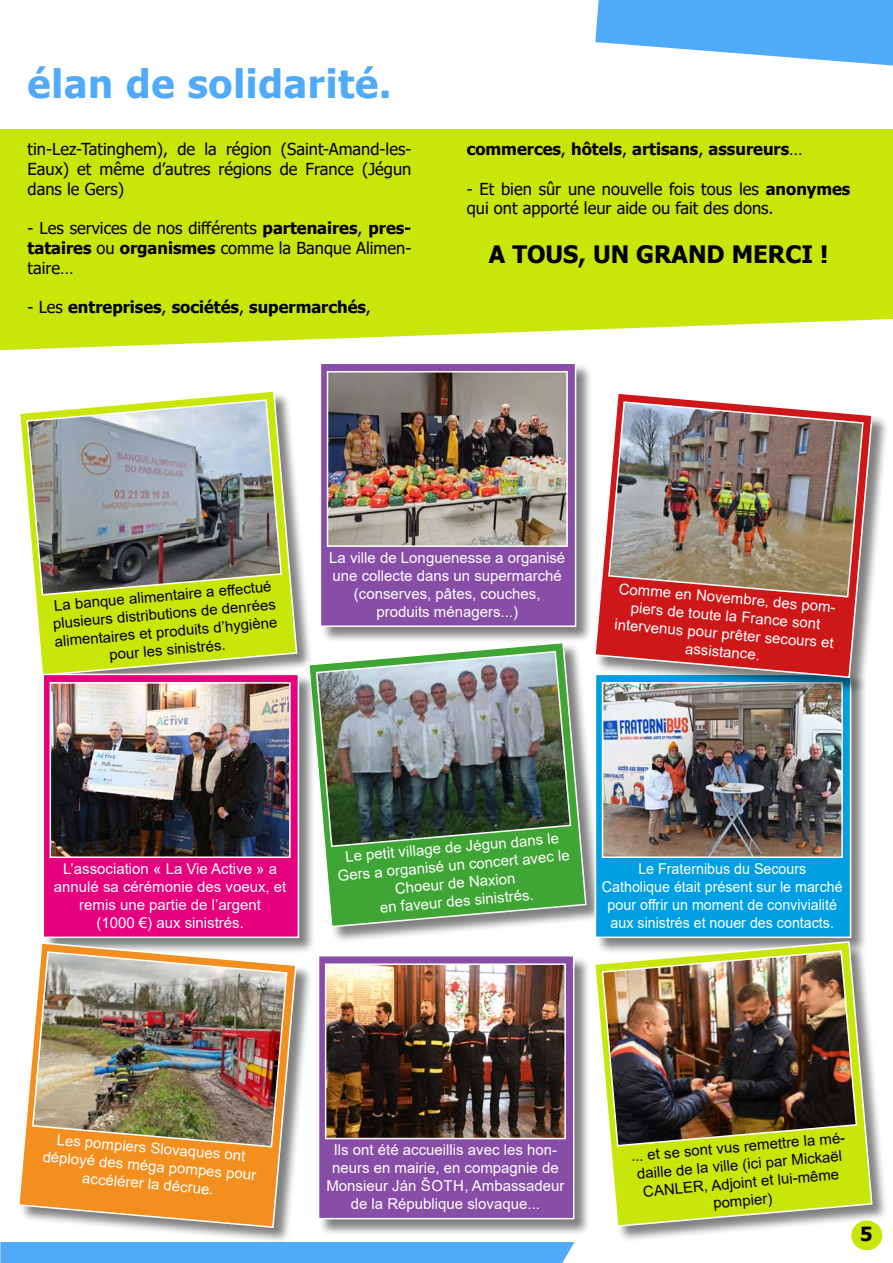
<style>
.page{position:relative;width:893px;height:1263px;background:#fff}
.page>*{position:absolute;margin:0;border:0;box-sizing:border-box;transform-origin:0 0}
.t1{font:700 39px "Tahoma";letter-spacing:.02em;color:#50aafa}
.t2{font:700 24px "Tahoma";color:#000}
.t3{font:700 19.5px "Tahoma";color:#000}
.t4{font:16.5px/19.8px "Tahoma";color:#000;text-align:justify}
.t5{font:700 16.5px "Tahoma";color:#000}
.t6{font:15px/18px "Arial";color:#fff;text-align:center}
.t7{font:15px/18px "Arial";color:#000;text-align:center}
.t8{font:15px/18px "Arial";color:#fff;text-align:center;scale:.95 1}
.s1{font-weight:700}
.s2{font-weight:400}
</style>
<div class="page">
<svg style="left:595px;top:0;width:298px;height:66px"></svg>
<div style="left:1px;top:1242px;width:574px;height:21px;background:#50aafa"></div>
<div style="left:0;top:130px;width:893px;height:259px;background:#c8e60a"></div>
<svg style="left:0;top:319px;width:893px;height:70px;fill:#fff"></svg>
<div style="left:309px;top:642px;width:294px;height:301px;background:#000;opacity:.5"></div>
<svg style="left:314px;top:642px;width:273px;height:286px"></svg>
<img style="left:315px;top:650px;width:257px;height:198px">
<svg style="left:332px;top:831px;width:246px;height:89px;background:#46a03d"></svg>
<div style="left:595px;top:674px;width:272px;height:280px;background:#000;opacity:.5"></div>
<div style="left:595px;top:674px;width:256px;height:264px;background:#009fe3;border:2px solid #fff"></div>
<img style="left:605px;top:694px;width:235px;height:161px">
<div style="left:602px;top:682px;width:241px;height:176px;border:2px solid #fff"></div>
<div style="left:320px;top:363px;width:272px;height:280px;background:#000;opacity:.5"></div>
<div style="left:320px;top:362px;width:256px;height:265px;background:#884da7;border:2px solid #fff"></div>
<img style="left:330px;top:374px;width:235px;height:170px">
<div style="left:327px;top:371px;width:241px;height:176px;border:2px solid #fff"></div>
<div style="left:318px;top:956px;width:273px;height:280px;background:#000;opacity:.5"></div>
<div style="left:318px;top:955px;width:256px;height:264px;background:#884da7;border:2px solid #fff"></div>
<img style="left:328px;top:966px;width:235px;height:170px">
<div style="left:325px;top:963px;width:241px;height:176px;border:2px solid #fff"></div>
<div style="left:19px;top:391px;width:295px;height:301px;background:#000;opacity:.5"></div>
<svg style="left:19px;top:391px;width:279px;height:286px"></svg>
<img style="left:26px;top:399px;width:257px;height:197px">
<div style="left:595px;top:393px;width:294px;height:301px;background:#000;opacity:.5"></div>
<svg style="left:593px;top:393px;width:281px;height:286px"></svg>
<img style="left:607px;top:400px;width:257px;height:198px">
<svg style="left:602px;top:582px;width:246px;height:89px;background:#c82929"></svg>
<div style="left:595px;top:942px;width:294px;height:301px;background:#000;opacity:.5"></div>
<svg style="left:593px;top:940px;width:280px;height:288px"></svg>
<img style="left:601px;top:949px;width:257px;height:198px">
<svg style="left:617px;top:1131px;width:246px;height:89px;background:#bfd818"></svg>
<div style="left:43px;top:674px;width:272px;height:280px;background:#000;opacity:.5"></div>
<div style="left:43px;top:674px;width:256px;height:264px;background:#e6007d;border:2px solid #fff"></div>
<img style="left:53px;top:685px;width:235px;height:170px">
<div style="left:50px;top:682px;width:241px;height:176px;border:2px solid #fff"></div>
<div style="left:851px;top:1220px;width:31px;height:30px;background:#c8e60a;border-radius:50%"></div>
<div style="left:19px;top:943px;width:294px;height:301px;background:#000;opacity:.5"></div>
<svg style="left:19px;top:941px;width:278px;height:288px"></svg>
<img style="left:31px;top:950px;width:257px;height:198px">
<svg style="left:26px;top:1132px;width:246px;height:89px;background:#e8912e"></svg>
<h1 class="t1" style="left:28px;top:57px;width:365px">élan de solidarité.</h1>
<p class="t4" style="left:28px;top:140px;width:385px">tin-Lez-Tatinghem), de la région (Saint-Amand-les-Eaux) et même d’autres régions de France (Jégun dans le Gers)</p>
<p class="t4" style="left:28px;top:219px;width:385px">- Les services de nos différents <span class="s1">partenaires</span>, <span class="s1">pres&shy;tataires</span> ou <span class="s1">organismes</span> comme la Banque Alimen&shy;taire…</p>
<p class="t5" style="left:28px;top:296px;width:345px"><span class="s2">- Les</span> entreprises<span class="s2">,</span> sociétés<span class="s2">,</span> supermarchés<span class="s2">,</span></p>
<p class="t5" style="left:467px;top:137px;width:337px">commerces<span class="s2">,</span> hôtels<span class="s2">,</span> artisans<span class="s2">,</span> assureurs<span class="s2">…</span></p>
<p class="t4" style="left:467px;top:180px;width:385px">- Et bien sûr une nouvelle fois tous les <span class="s1">anonymes </span>qui ont apporté leur aide ou fait des dons.</p>
<h2 class="t2" style="left:489px;top:237px;width:341px">A TOUS, UN GRAND MERCI !</h2>
<p class="t6" style="left:329px;top:549px;width:237px">La ville de Longuenesse a organisé une collecte dans un supermarché (conserves, pâtes, couches, produits ménagers...)</p>
<p class="t7" style="left:51px;top:596px;width:225px;rotate:-5deg">La banque alimentaire a effectué plusieurs distributions de denrées alimentaires et produits d’hygiène pour les sinistrés.</p>
<p class="t6" style="left:618px;top:579px;width:222px;rotate:5deg">Comme en Novembre, des pom&shy;piers de toute la France sont intervenus pour prêter secours et assistance.</p>
<p class="t6" style="left:54px;top:860px;width:234px">L’association « La Vie Active » a annulé sa cérémonie des voeux, et remis une partie de l’argent<br>(1000 €) aux sinistrés.</p>
<p class="t6" style="left:335px;top:848px;width:234px;rotate:-5deg">Le petit village de Jégun dans le<br>Gers a organisé un concert avec le<br>Choeur de Naxion<br>en faveur des sinistrés.</p>
<p class="t8" style="left:602px;top:860px;width:255px">Le Fraternibus du Secours<br>Catholique était présent sur le marché pour offrir un moment de convivialité aux sinistrés et nouer des contacts.</p>
<p class="t6" style="left:45px;top:1129px;width:216px;rotate:5deg">Les pompiers Slovaques ont déployé des méga pompes pour accélérer la décrue.</p>
<p class="t6" style="left:326px;top:1141px;width:240px">Ils ont été accueillis avec les hon&shy;neurs en mairie, en compagnie de<br>Monsieur Ján ŠOTH, Ambassadeur de la République slovaque...</p>
<p class="t7" style="left:630px;top:1147px;width:219px;rotate:-5deg">... et se sont vus remettre la mé&shy;daille de la ville (ici par Mickaël<br>CANLER, Adjoint et lui-même pompier)</p>
<h3 class="t3" style="left:860px;top:1220px;width:14px">5</h3>
</div>
